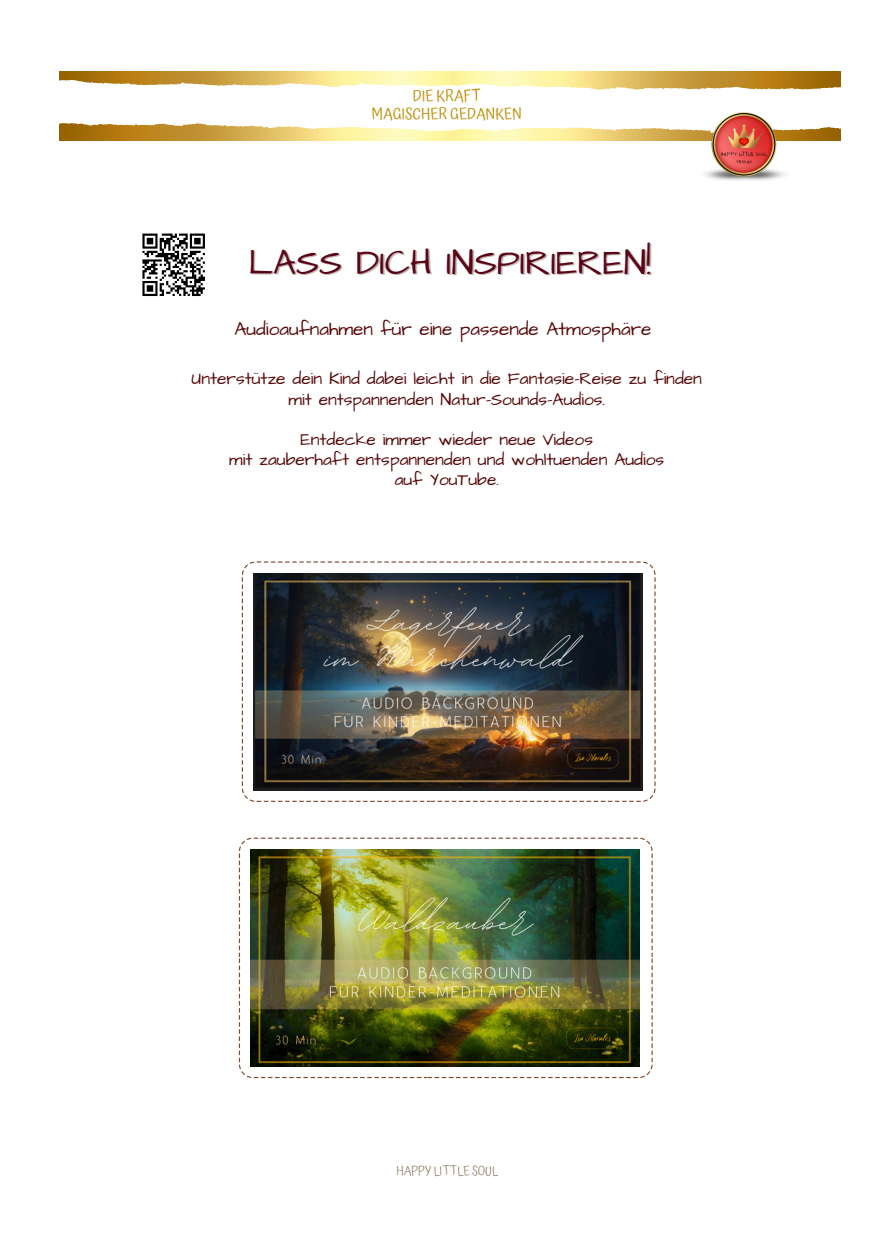
<style>
.page{position:relative;width:894px;height:1233px;background:#fff}
.page>*{position:absolute;margin:0;border:0;box-sizing:border-box;transform-origin:0 0}
.t1{font:35.7px "Architects Daughter";color:#5b0518}
.t2{font:18.9px "Architects Daughter";color:#580707}
.t3{font:17.4px/20.1px "Architects Daughter";color:#580707;text-align:center}
.t4{font:15.6px/18px "Atma";color:#bf8d06;text-align:center}
.t5{font:300 12.6px "Atma";color:#826d53}
</style>
<div class="page">
<svg style="left:241px;top:561px;width:415px;height:241px"></svg>
<img style="left:253px;top:573px;width:389px;height:218px">
<svg style="left:238px;top:837px;width:415px;height:242px"></svg>
<img style="left:250px;top:849px;width:389px;height:218px">
<svg style="left:142px;top:233px;width:63px;height:63px"></svg>
<img style="left:59px;top:71px;width:781px;height:69px">
<svg style="left:59px;top:78px;width:782px;height:56px"></svg>
<img style="left:704px;top:171px;width:5px;height:7px">
<img style="left:709px;top:106px;width:70px;height:75px">
<p class="t4" style="left:371px;top:87px;width:152px">DIE KRAFT<br>MAGISCHER GEDANKEN</p>
<p class="t1" style="left:248px;top:238px;width:404px">LASS DICH INSPIRIEREN!</p>
<p class="t2" style="left:234px;top:316px;width:418px">Audioaufnahmen für eine passende Atmosphäre</p>
<p class="t3" style="left:191px;top:369px;width:511px">Unterstütze dein Kind dabei leicht in die Fantasie-Reise zu finden mit entspannenden Natur-Sounds-Audios.</p>
<p class="t3" style="left:229px;top:430px;width:436px">Entdecke immer wieder neue Videos<br>mit zauberhaft entspannenden und wohltuenden Audios auf YouTube.</p>
<p class="t5" style="left:396px;top:1163px;width:103px">HAPPY LITTLE SOUL</p>
</div>
